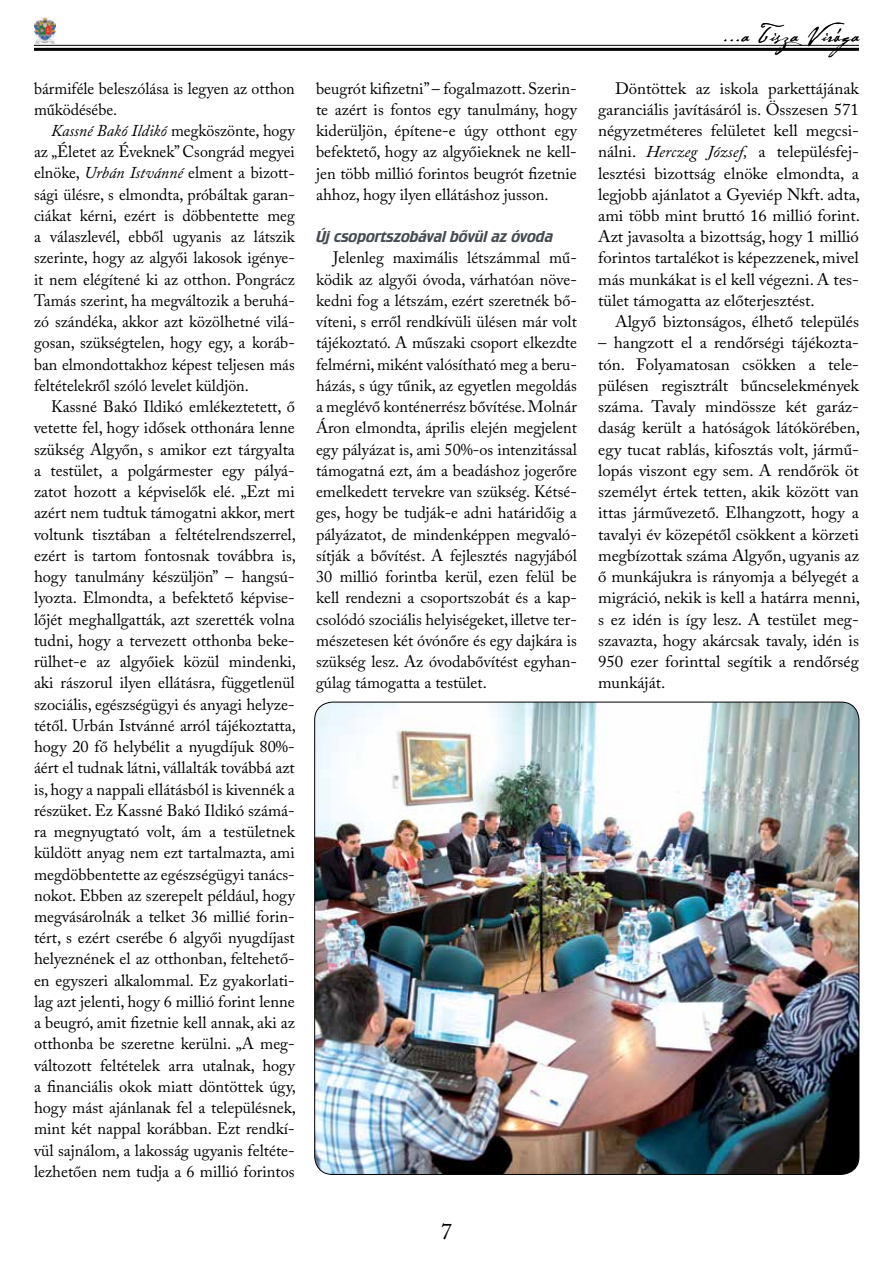
<style>
.page{position:relative;width:893px;height:1263px;background:#fff}
.page>*{position:absolute;margin:0;border:0;box-sizing:border-box;transform-origin:0 0}
.t1{font:24px "Cezanne";letter-spacing:.04em;color:#000}
.t2{font:22.5px "Adobe Caslon Pro";color:#000}
.t3{font:16.5px/21.3px "Adobe Caslon Pro";color:#000;text-align:justify}
.t4{font:16.5px "Crillee TOT";color:#454b50}
.s1{font-style:italic}
</style>
<div class="page">
<hr style="left:34px;top:45px;width:825px;height:1px;background:#000">
<hr style="left:34px;top:48px;width:825px;height:3px;background:#000">
<img style="left:34px;top:17px;width:21px;height:26px">
<img style="left:315px;top:702px;width:544px;height:472px">
<p class="t3" style="left:34px;top:77px;width:262px">bármiféle beleszólása is legyen az otthon működésébe.</p>
<p class="t3" style="left:34px;top:120px;width:262px;text-indent:17px"><span class="s1">Kassné Bakó Ildikó</span> megköszönte, hogy az „Életet az Éveknek” Csongrád megyei elnöke, <span class="s1">Urbán Istvánné</span> elment a bizott&shy;sági ülésre, s elmondta, próbáltak garan&shy;ciákat kérni, ezért is döbbentette meg a válaszlevél, ebből ugyanis az látszik szerinte, hogy az algyői lakosok igénye&shy;it nem elégítené ki az otthon. Pongrácz Tamás szerint, ha megváltozik a beruhá&shy;zó szándéka, akkor azt közölhetné vilá&shy;gosan, szükségtelen, hogy egy, a koráb&shy;ban elmondottakhoz képest teljesen más feltételekről szóló levelet küldjön.</p>
<p class="t3" style="left:34px;top:396px;width:263px;text-indent:17px">Kassné Bakó Ildikó emlékeztetett, ő vetette fel, hogy idősek otthonára lenne szükség Algyőn, s amikor ezt tárgyalta a testület, a polgármester egy pályá&shy;zatot hozott a képviselők elé. „Ezt mi azért nem tudtuk támogatni akkor, mert voltunk tisztában a feltételrendszerrel, ezért is tartom fontosnak továbbra is, hogy tanulmány készüljön” – hangsú&shy;lyozta. Elmondta, a befektető képvise&shy;lőjét meghallgatták, azt szerették volna tudni, hogy a tervezett otthonba beke&shy;rülhet-e az algyőiek közül mindenki, aki rászorul ilyen ellátásra, függetlenül szociális, egészségügyi és anyagi helyze&shy;tétől. Urbán Istvánné arról tájékoztatta, hogy 20 fő helybélit a nyugdíjuk 80%- áért el tudnak látni, vállalták továbbá azt is, hogy a nappali ellátásból is kivennék a részüket. Ez Kassné Bakó Ildikó számá&shy;ra megnyugtató volt, ám a testületnek küldött anyag nem ezt tartalmazta, ami megdöbbentette az egészségügyi tanács&shy;nokot. Ebben az szerepelt például, hogy megvásárolnák a telket 36 millié forin&shy;tért, s ezért cserébe 6 algyői nyugdíjast helyeznének el az otthonban, feltehető&shy;en egyszeri alkalommal. Ez gyakorlati&shy;lag azt jelenti, hogy 6 millió forint lenne a beugró, amit fizetnie kell annak, aki az otthonba be szeretne kerülni. „A meg&shy;változott feltételek arra utalnak, hogy a financiális okok miatt döntöttek úgy, hogy mást ajánlanak fel a településnek, mint két nappal korábban. Ezt rendkí&shy;vül sajnálom, a lakosság ugyanis feltéte&shy;lezhetően nem tudja a 6 millió forintos</p>
<p class="t3" style="left:316px;top:77px;width:262px">beugrót kifizetni” – fogalmazott. Szerin&shy;te azért is fontos egy tanulmány, hogy kiderüljön, építene-e úgy otthont egy befektető, hogy az algyőieknek ne kell&shy;jen több millió forintos beugrót fizetnie ahhoz, hogy ilyen ellátáshoz jusson.</p>
<p class="t4" style="left:316px;top:228px;width:239px">Új csoportszobával bővül az óvoda</p>
<p class="t3" style="left:316px;top:247px;width:262px;text-indent:17px">Jelenleg maximális létszámmal mű&shy;ködik az algyői óvoda, várhatóan növe&shy;kedni fog a létszám, ezért szeretnék bő&shy;víteni, s erről rendkívüli ülésen már volt tájékoztató. A műszaki csoport elkezdte felmérni, miként valósítható meg a beru&shy;házás, s úgy tűnik, az egyetlen megoldás a meglévő konténerrész bővítése. Molnár Áron elmondta, április elején megjelent egy pályázat is, ami 50%-os intenzitással támogatná ezt, ám a beadáshoz jogerőre emelkedett tervekre van szükség. Kétsé&shy;ges, hogy be tudják-e adni határidőig a pályázatot, de mindenképpen megvaló&shy;sítják a bővítést. A fejlesztés nagyjából 30 millió forintba kerül, ezen felül be kell rendezni a csoportszobát és a kap&shy;csolódó szociális helyiségeket, illetve ter&shy;mészetesen két óvónőre és egy dajkára is szükség lesz. Az óvodabővítést egyhan&shy;gúlag támogatta a testület.</p>
<h2 class="t2" style="left:441px;top:1218px;width:13px">7</h2>
<h1 class="t1" style="left:723px;top:19px;width:143px">...a Tisza Virága</h1>
<p class="t3" style="left:598px;top:77px;width:263px;text-indent:17px">Döntöttek az iskola parkettájának garanciális javításáról is. Összesen 571 négyzetméteres felületet kell megcsi&shy;nálni. <span class="s1">Herczeg József,</span> a településfej&shy;lesztési bizottság elnöke elmondta, a legjobb ajánlatot a Gyeviép Nkft. adta, ami több mint bruttó 16 millió forint.<br>Azt javasolta a bizottság, hogy 1 millió forintos tartalékot is képezzenek, mivel más munkákat is el kell végezni. A tes&shy;tület támogatta az előterjesztést.</p>
<p class="t3" style="left:615px;top:311px;width:245px">Algyő biztonságos, élhető település</p>
<p class="t3" style="left:598px;top:332px;width:263px">– hangzott el a rendőrségi tájékozta&shy;tón. Folyamatosan csökken a tele&shy;pülésen regisztrált bűncselekmények száma. Tavaly mindössze két garáz&shy;daság került a hatóságok látókörében, egy tucat rablás, kifosztás volt, jármű&shy;lopás viszont egy sem. A rendőrök öt személyt értek tetten, akik között van ittas járművezető. Elhangzott, hogy a tavalyi év közepétől csökkent a körzeti megbízottak száma Algyőn, ugyanis az ő munkájukra is rányomja a bélyegét a migráció, nekik is kell a határra menni, s ez idén is így lesz. A testület meg&shy;szavazta, hogy akárcsak tavaly, idén is 950 ezer forinttal segítik a rendőrség munkáját.</p>
</div>
